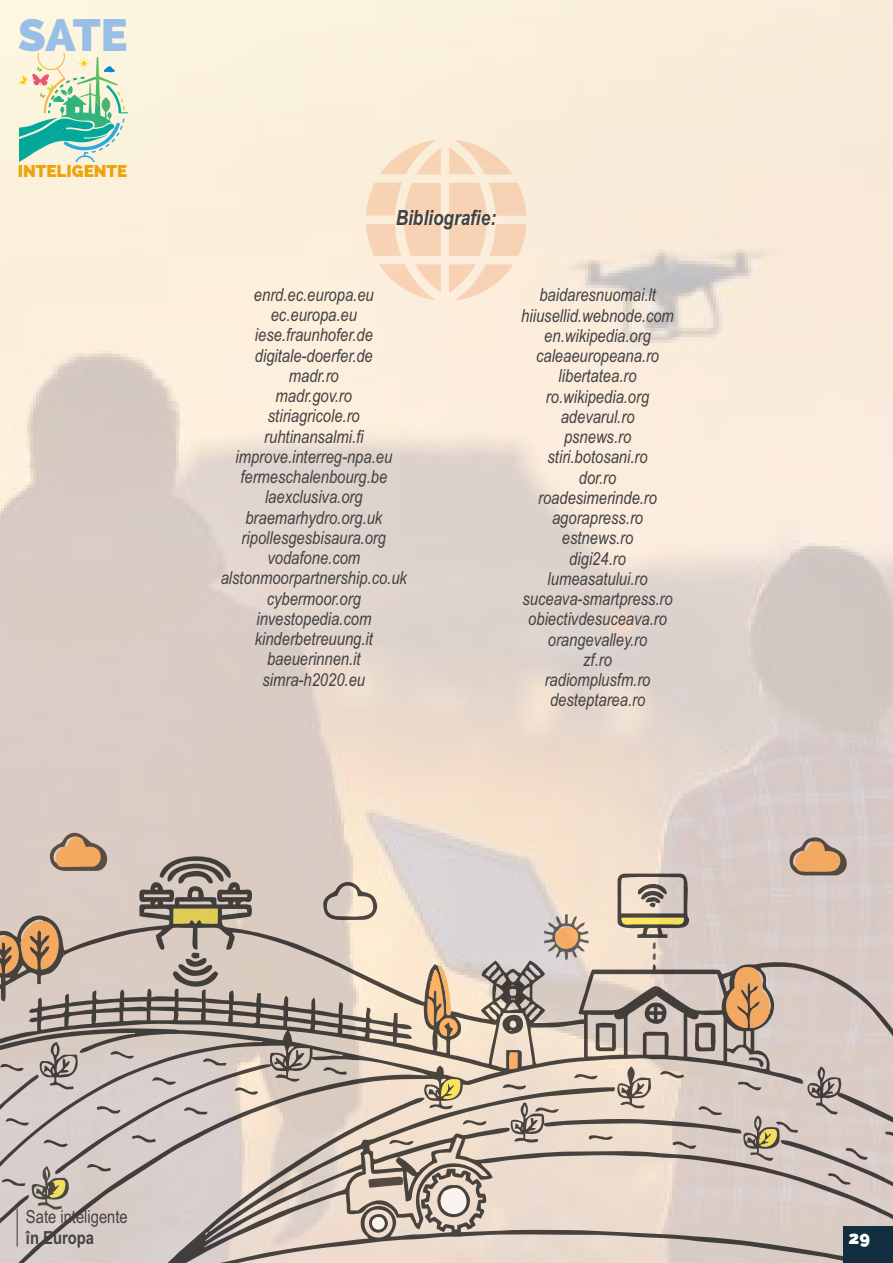
<style>
.page{position:relative;width:893px;height:1263px;background:#fff}
.page>*{position:absolute;margin:0;border:0;box-sizing:border-box;transform-origin:0 0}
.t1{font:800 45px "Raleway";color:#9abfe6}
.t2{font:italic 700 21px "Arial Narrow";color:#434242}
.t3{font:italic 18px/20.2px "Arial Narrow";color:#434242;text-align:center}
.t4{font:18px "Arial Narrow";color:#434242}
.t5{font:700 18px "Arial Narrow";color:#434242}
.t6{font:800 18px "Raleway";color:#fefefe}
.t7{font:800 16.95px "Raleway";color:#eda40c}
</style>
<div class="page">
<img style="left:0;top:0;width:893px;height:879px">
<svg style="left:0;top:879px;width:494px;height:384px;background:#c4b9af"></svg>
<svg style="left:138px;top:1087px;width:755px;height:176px;background:#ccbeb5"></svg>
<svg style="left:173px;top:909px;width:45px;height:15px"></svg>
<svg style="left:0;top:911px;width:64px;height:92px;background:#b79c83"></svg>
<svg style="left:50px;top:829px;width:63px;height:42px;background:#c6a282"></svg>
<svg style="left:323px;top:879px;width:56px;height:45px;background:#c9bcad"></svg>
<svg style="left:436px;top:1182px;width:38px;height:41px"></svg>
<svg style="left:369px;top:1174px;width:34px;height:14px"></svg>
<svg style="left:441px;top:1076px;width:22px;height:25px"></svg>
<svg style="left:159px;top:853px;width:73px;height:33px;background:#9f958e"></svg>
<svg style="left:426px;top:965px;width:36px;height:71px;background:#c4a27d"></svg>
<svg style="left:364px;top:1214px;width:24px;height:19px"></svg>
<svg style="left:132px;top:1135px;width:24px;height:10px"></svg>
<svg style="left:97px;top:1103px;width:23px;height:10px"></svg>
<svg style="left:87px;top:1159px;width:24px;height:15px"></svg>
<svg style="left:184px;top:1103px;width:23px;height:11px"></svg>
<svg style="left:323px;top:1062px;width:25px;height:13px"></svg>
<svg style="left:152px;top:1073px;width:24px;height:15px"></svg>
<svg style="left:389px;top:1135px;width:25px;height:14px"></svg>
<svg style="left:203px;top:1054px;width:23px;height:11px"></svg>
<svg style="left:463px;top:1116px;width:23px;height:11px"></svg>
<svg style="left:235px;top:1083px;width:23px;height:15px"></svg>
<svg style="left:0;top:1166px;width:74px;height:66px;background:#beb5ae"></svg>
<svg style="left:0;top:1042px;width:79px;height:109px;background:#c2b8b6"></svg>
<svg style="left:110px;top:1049px;width:24px;height:13px"></svg>
<svg style="left:173px;top:951px;width:45px;height:41px;background:#a49991"></svg>
<svg style="left:494px;top:837px;width:399px;height:368px;background:#cec0b5"></svg>
<div style="left:843px;top:1226px;width:50px;height:37px;background:#122f42"></div>
<hr style="left:17px;top:1209px;width:1px;height:37px;background:#434242">
<svg style="left:19px;top:54px;width:108px;height:108px;background:#b6dbc1"></svg>
<svg style="left:366px;top:140px;width:160px;height:160px;background:#f8dfc7"></svg>
<h1 class="t1" style="left:18px;top:9px;width:111px">SATE</h1>
<p class="t7" style="left:18px;top:161px;width:111px">INTELIGENTE</p>
<p class="t2" style="left:396px;top:210px;width:102px">Bibliografie:</p>
<p class="t3" style="left:221px;top:286px;width:188px">enrd.ec.europa.eu ec.europa.eu iese.fraunhofer.de digitale-doerfer.de<br>madr.ro<br>madr.gov.ro<br>stiriagricole.ro ruhtinansalmi.fi improve.interreg-npa.eu fermeschalenbourg.be laexclusiva.org braemarhydro.org.uk ripollesgesbisaura.org vodafone.com alstonmoorpartnership.co.uk cybermoor.org investopedia.com kinderbetreuung.it baeuerinnen.it simra-h2020.eu</p>
<p class="t3" style="left:521px;top:287px;width:154px">baidaresnuomai.lt hiiusellid.webnode.com en.wikipedia.org caleaeuropeana.ro libertatea.ro ro.wikipedia.org adevarul.ro<br>psnews.ro stiri.botosani.ro<br>dor.ro roadesimerinde.ro agorapress.ro estnews.ro<br>digi24.ro lumeasatului.ro suceava-smartpress.ro obiectivdesuceava.ro orangevalley.ro<br>zf.ro<br>radiomplusfm.ro desteptarea.ro</p>
<p class="t4" style="left:26px;top:1210px;width:103px">Sate inteligente</p>
<p class="t5" style="left:26px;top:1231px;width:70px">în Europa</p>
<p class="t6" style="left:849px;top:1227px;width:23px">29</p>
</div>
